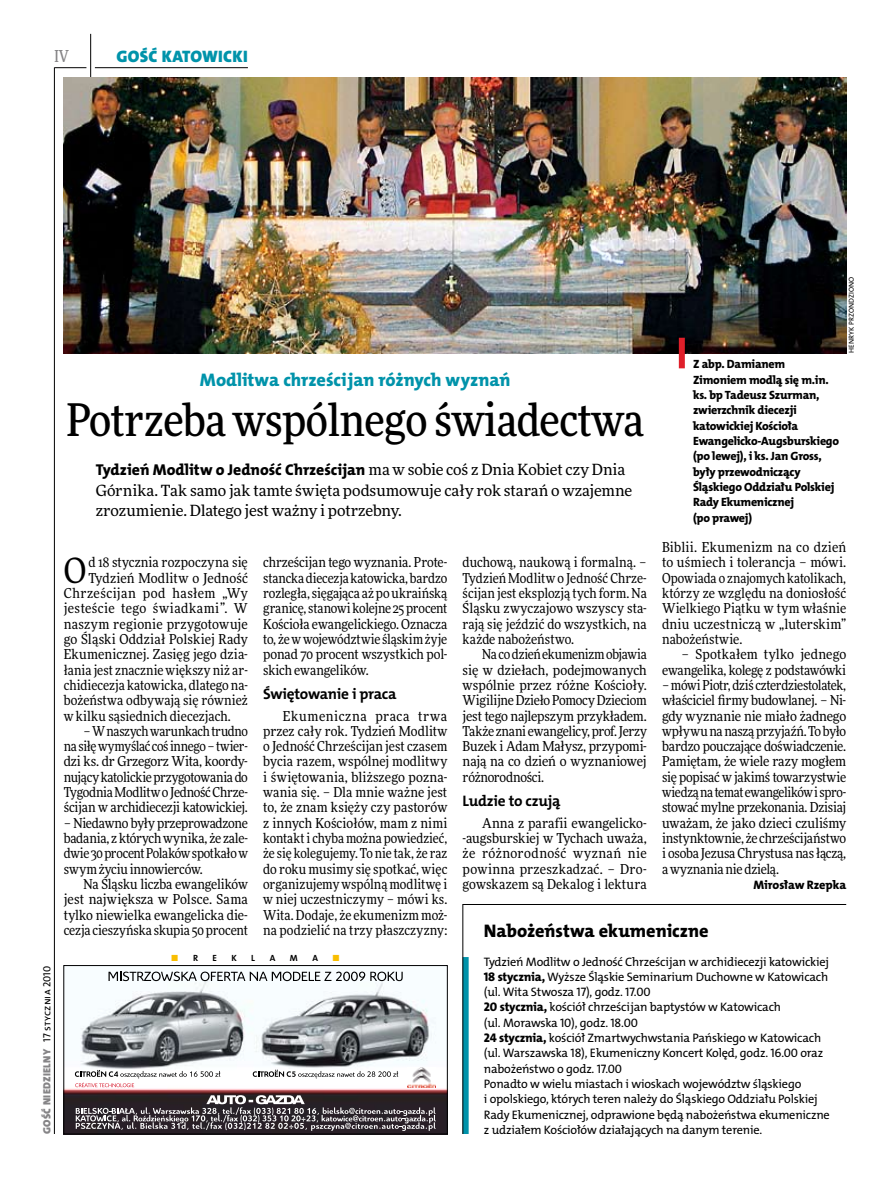
<style>
.page{position:relative;width:893px;height:1191px;background:#fff}
.page>*{position:absolute;margin:0;border:0;box-sizing:border-box;transform-origin:0 0}
.t1{font:500 45px "Freeday Narrow";letter-spacing:-.01em;color:#000}
.t2{font:34.8px "Freeday Narrow News";color:#000}
.t3{font:18.3px "The Mix HP8 Ex Bld";letter-spacing:-.005em;color:#0093aa}
.t4{font:18.3px "The Mix HP8 Ex Bld";color:#000}
.t5{font:16.65px "The Mix HP9 Blk";letter-spacing:.02em;color:#0093aa}
.t6{font:500 16.5px "Freeday Narrow";color:#858486;scale:.9 1}
.t7{font:15.75px "The Mix HP8 Ex Bld";color:#000}
.t8{font:15.45px/20.4px "Freeday News";letter-spacing:-.01em;color:#000}
.t9{font:15.3px "The Mix HP7 Bld";letter-spacing:-.015em;color:#000}
.t10{font:13.65px/15.3px "Freeday Narrow News";color:#000;text-align:justify}
.t11{font:13.65px "Freeday Narrow News";letter-spacing:.03em;color:#000}
.t12{font:12.3px/15.3px "The Mix HP5 Plain";letter-spacing:-.015em;color:#000}
.t13{font:12.3px "The Mix HP8 Ex Bld";letter-spacing:-.01em;color:#000}
.t14{font:12px/15.3px "The Mix HP8 Ex Bld";letter-spacing:-.02em;color:#000}
.t15{font:10.5px "The Mix HP9 Blk";letter-spacing:.025em;color:#858486}
.t16{font:9px "The Mix HP7 Bld";color:#000}
.t17{font:9px "The Mix HP7 Bld";color:#f9be00}
.t18{font:7.2px "The Mix HP5 Plain";letter-spacing:.025em;color:#000}
.s1{font-family:"Freeday News";font-size:15.45px}
.s2{font-family:"The Mix HP5 Plain";color:#000}
.s3{color:#000}
.s4{font-family:"The Mix HP8 Ex Bld";font-size:12.6px}
</style>
<div class="page">
<hr style="left:54px;top:67px;width:1px;height:1067px;background:#000">
<hr style="left:90px;top:34px;width:1px;height:43px;background:#000">
<hr style="left:54px;top:67px;width:32px;height:1px;background:#000">
<hr style="left:95px;top:67px;width:153px;height:1px;background:#000">
<img style="left:66px;top:971px;width:379px;height:161px">
<svg style="left:109px;top:971px;width:294px;height:10px"></svg>
<svg style="left:253px;top:1069px;width:145px;height:9px"></svg>
<img style="left:407px;top:1067px;width:28px;height:20px">
<svg style="left:75px;top:1070px;width:145px;height:17px"></svg>
<svg style="left:76px;top:1095px;width:360px;height:35px;background:#565054"></svg>
<div style="left:64px;top:965px;width:383px;height:169px;border:1px solid #000"></div>
<img style="left:64px;top:77px;width:782px;height:276px">
<svg style="left:462px;top:904px;width:385px;height:230px"></svg>
<div style="left:679px;top:338px;width:6px;height:30px;background:#df1f2a"></div>
<p class="t6" style="left:54px;top:46px;width:17px">IV</p>
<p class="t5" style="left:117px;top:46px;width:133px">GOŚĆ KATOWICKI</p>
<h3 class="t3" style="left:200px;top:368px;width:312px">Modlitwa chrześcijan różnych wyznań</h3>
<h1 class="t1" style="left:66px;top:392px;width:579px">Potrzeba wspólnego świadectwa</h1>
<p class="t7" style="left:96px;top:460px;width:531px">Tydzień Modlitw o Jedność Chrześcijan <span class="s1">ma w sobie coś z Dnia Kobiet czy Dnia</span></p>
<p class="t8" style="left:96px;top:480px;width:538px">Górnika. Tak samo jak tamte święta podsumowuje cały rok starań o wzajemne zrozumienie. Dlatego jest ważny i potrzebny.</p>
<p class="t14" style="left:693px;top:357px;width:147px">Z abp. Damianem<br>Zimoniem modlą się m.in. ks. bp Tadeusz Szurman, zwierzchnik diecezji katowickiej Kościoła<br>Ewangelicko-Augsburskiego (po lewej), i ks. Jan Gross, były przewodniczący<br>Śląskiego Oddziału Polskiej<br>Rady Ekumenicznej<br>(po prawej)</p>
<p class="t18" style="left:847px;top:353px;width:77px;rotate:-90deg">HENRYK PRZONDZIONO</p>
<p class="t15" style="left:40px;top:1134px;width:170px;rotate:-90deg">GOŚĆ NIEDZIELNY <span class="s2">17 stycznia 2010</span></p>
<h2 class="t2" style="left:64px;top:549px;width:24px">O</h2>
<p class="t10" style="left:88px;top:555px;width:161px">d 18 stycznia rozpoczyna się</p>
<p class="t10" style="left:88px;top:570px;width:161px">Tydzień Modlitw o Jedność</p>
<p class="t11" style="left:64px;top:585px;width:186px">Chrześcijan pod hasłem „Wy</p>
<p class="t11" style="left:64px;top:600px;width:186px">jesteście tego świadkami”. W</p>
<p class="t10" style="left:64px;top:616px;width:186px">naszym regionie przygotowuje</p>
<p class="t10" style="left:64px;top:631px;width:186px">go Śląski Oddział Polskiej Rady</p>
<p class="t10" style="left:64px;top:646px;width:186px">Ekumenicznej. Zasięg jego dzia-</p>
<p class="t10" style="left:64px;top:662px;width:186px">łania jest znacznie większy niż ar-</p>
<p class="t10" style="left:64px;top:677px;width:186px">chidiecezja katowicka, dlatego na-</p>
<p class="t10" style="left:64px;top:692px;width:186px">bożeństwa odbywają się również</p>
<p class="t10" style="left:64px;top:708px;width:169px">w kilku sąsiednich diecezjach.</p>
<p class="t10" style="left:64px;top:723px;width:186px;text-indent:20px">– W naszych warunkach trudno na siłę wymyślać coś innego – twier&shy;dzi ks. dr Grzegorz Wita, koordy&shy;nujący katolickie przygotowania do Tygodnia Modlitw o Jedność Chrze&shy;ścijan w archidiecezji katowickiej.</p>
<p class="t10" style="left:64px;top:815px;width:186px">– Niedawno były przeprowadzone badania, z których wynika, że zale&shy;dwie 30 procent Polaków spotkało w swym życiu innowierców.</p>
<p class="t10" style="left:64px;top:876px;width:186px;text-indent:20px">Na Śląsku liczba ewangelików jest największa w Polsce. Sama tylko niewielka ewangelicka die&shy;cezja cieszyńska skupia 50 procent</p>
<p class="t10" style="left:263px;top:555px;width:186px">chrześcijan tego wyznania. Prote&shy;stancka diecezja katowicka, bardzo rozległa, sięgająca aż po ukraińską granicę, stanowi kolejne 25 procent Kościoła ewangelickiego. Oznacza to, że w województwie śląskim żyje ponad 70 procent wszystkich pol&shy;skich ewangelików.</p>
<p class="t9" style="left:263px;top:683px;width:135px">Świętowanie i praca</p>
<p class="t10" style="left:263px;top:708px;width:186px;text-indent:20px">Ekumeniczna praca trwa przez cały rok. Tydzień Modlitw o Jedność Chrześcijan jest czasem bycia razem, wspólnej modlitwy i świętowania, bliższego pozna&shy;wania się. – Dla mnie ważne jest to, że znam księży czy pastorów z innych Kościołów, mam z nimi kontakt i chyba można powiedzieć, że się kolegujemy. To nie tak, że raz do roku musimy się spotkać, więc organizujemy wspólną modlitwę i w niej uczestniczymy – mówi ks.<br>Wita. Dodaje, że ekumenizm moż&shy;na podzielić na trzy płaszczyzny:</p>
<p class="t17" style="left:171px;top:952px;width:28px">■ <span class="s3">r</span></p>
<p class="t16" style="left:213px;top:952px;width:6px">e</p>
<p class="t16" style="left:231px;top:952px;width:6px">k</p>
<p class="t16" style="left:251px;top:952px;width:5px">l</p>
<p class="t16" style="left:270px;top:952px;width:7px">a</p>
<p class="t16" style="left:290px;top:952px;width:9px">m</p>
<p class="t16" style="left:312px;top:952px;width:7px">a</p>
<p class="t17" style="left:332px;top:952px;width:9px">■</p>
<p class="t10" style="left:463px;top:555px;width:186px">duchową, naukową i formalną. – Tydzień Modlitw o Jedność Chrze&shy;ścijan jest eksplozją tych form. Na Śląsku zwyczajowo wszyscy sta&shy;rają się jeździć do wszystkich, na każde nabożeństwo.</p>
<p class="t10" style="left:463px;top:646px;width:186px;text-indent:20px">Na co dzień ekumenizm objawia się w dziełach, podejmowanych wspólnie przez różne Kościoły.<br>Wigilijne Dzieło Pomocy Dzieciom jest tego najlepszym przykładem.<br>Także znani ewangelicy, prof. Jerzy Buzek i Adam Małysz, przypomi&shy;nają na co dzień o wyznaniowej różnorodności.</p>
<p class="t9" style="left:463px;top:791px;width:99px">Ludzie to czują</p>
<p class="t10" style="left:463px;top:815px;width:186px;text-indent:20px">Anna z parafii ewangelicko--augsburskiej w Tychach uważa, że różnorodność wyznań nie powinna przeszkadzać. – Dro&shy;gowskazem są Dekalog i lektura</p>
<p class="t10" style="left:662px;top:539px;width:186px">Biblii. Ekumenizm na co dzień to uśmiech i tolerancja – mówi.<br>Opowiada o znajomych katolikach, którzy ze względu na doniosłość Wielkiego Piątku w tym właśnie dniu uczestniczą w „luterskim” nabożeństwie.</p>
<p class="t10" style="left:662px;top:646px;width:186px;text-align:right">– Spotkałem tylko jednego ewangelika, kolegę z podstawówki</p>
<p class="t10" style="left:662px;top:677px;width:186px">– mówi Piotr, dziś czterdziestolatek, właściciel firmy budowlanej. – Ni&shy;gdy wyznanie nie miało żadnego wpływu na naszą przyjaźń. To było bardzo pouczające doświadczenie.<br>Pamiętam, że wiele razy mogłem się popisać w jakimś towarzystwie wiedzą na temat ewangelików i spro&shy;stować mylne przekonania. Dzisiaj uważam, że jako dzieci czuliśmy instynktownie, że chrześcijaństwo i osoba Jezusa Chrystusa nas łączą, a wyznania nie dzielą.</p>
<p class="t13" style="left:753px;top:877px;width:94px">Mirosław Rzepka</p>
<h3 class="t4" style="left:484px;top:919px;width:226px">Nabożeństwa ekumeniczne</h3>
<p class="t12" style="left:484px;top:953px;width:347px">Tydzień Modlitw o Jedność Chrześcijan w archidiecezji katowickiej <span class="s4">18 stycznia,</span> Wyższe Śląskie Seminarium Duchowne w Katowicach (ul. Wita Stwosza 17), godz. 17.00<br><span class="s4">20 stycznia,</span> kościół chrześcijan baptystów w Katowicach<br>(ul. Morawska 10), godz. 18.00<br><span class="s4">24 stycznia,</span> kościół Zmartwychwstania Pańskiego w Katowicach (ul. Warszawska 18), Ekumeniczny Koncert Kolęd, godz. 16.00 oraz nabożeństwo o godz. 17.00<br>Ponadto w wielu miastach i wioskach województw śląskiego<br>i opolskiego, których teren należy do Śląskiego Oddziału Polskiej Rady Ekumenicznej, odprawione będą nabożeństwa ekumeniczne z udziałem Kościołów działających na danym terenie.</p>
</div>
